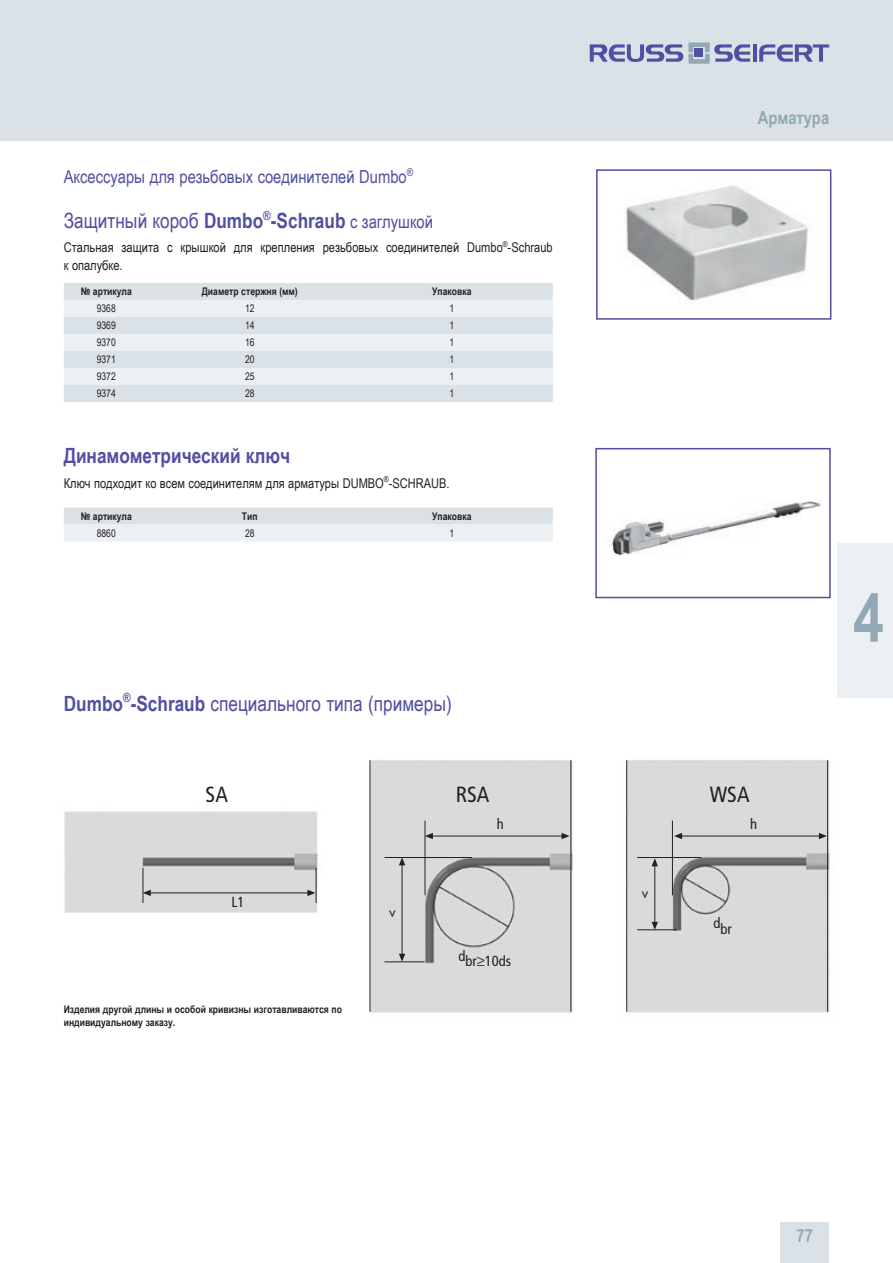
<style>
.page{position:relative;width:893px;height:1263px;background:#fff}
.page>*{position:absolute;margin:0;border:0;box-sizing:border-box;transform-origin:0 0}
.t1{font:700 67.5px "Arial Narrow";color:#92a8b4}
.t2{font:condensed 21.9px "Frutiger";color:#231f20}
.t3{font:21px "Arial Narrow";color:#504fa1}
.t4{font:700 21px "Arial Narrow";color:#504fa1}
.t5{font:18px "Arial Narrow";color:#504fa1}
.t6{font:700 18px "Arial Narrow";color:#92a8b4}
.t7{font:condensed 14.55px "Frutiger";color:#231f20}
.t8{font:14.55px "Futura BT";color:#231f20}
.t9{font:13.5px/18px "Arial Narrow";color:#231f20}
.t10{font:700 10.5px/13.5px "Arial Narrow";color:#231f20}
.t11{font:10.5px "Arial Narrow";color:#231f20}
.s1{font-weight:700}
.s2{font-size:18px}
</style>
<div class="page">
<div style="left:838px;top:543px;width:55px;height:154px;background:#ecf0f3"></div>
<div style="left:0;top:0;width:893px;height:140px;background:#dae2e7"></div>
<div style="left:780px;top:1222px;width:49px;height:41px;background:#dae2e7"></div>
<svg style="left:753px;top:44px;width:3px;height:18px"></svg>
<svg style="left:759px;top:44px;width:70px;height:18px"></svg>
<svg style="left:590px;top:43px;width:160px;height:21px"></svg>
<div style="left:695px;top:49px;width:8px;height:8px;background:#504fa1"></div>
<img style="left:64px;top:760px;width:766px;height:253px">
<hr style="left:142px;top:868px;width:1px;height:35px;background:#231f20">
<hr style="left:316px;top:868px;width:1px;height:35px;background:#231f20">
<hr style="left:150px;top:892px;width:158px;height:1px;background:#231f20">
<svg style="left:143px;top:890px;width:8px;height:6px"></svg>
<svg style="left:307px;top:890px;width:8px;height:6px"></svg>
<hr style="left:425px;top:821px;width:1px;height:74px;background:#231f20">
<hr style="left:570px;top:760px;width:1px;height:252px;background:#231f20">
<hr style="left:432px;top:835px;width:130px;height:1px;background:#231f20">
<svg style="left:425px;top:833px;width:8px;height:6px"></svg>
<svg style="left:562px;top:833px;width:8px;height:6px"></svg>
<hr style="left:385px;top:857px;width:87px;height:1px;background:#231f20">
<hr style="left:385px;top:961px;width:40px;height:1px;background:#231f20">
<hr style="left:402px;top:865px;width:1px;height:89px;background:#231f20">
<svg style="left:399px;top:858px;width:6px;height:7px"></svg>
<svg style="left:399px;top:954px;width:6px;height:8px"></svg>
<hr style="left:672px;top:821px;width:1px;height:74px;background:#231f20">
<hr style="left:681px;top:835px;width:138px;height:1px;background:#231f20">
<svg style="left:674px;top:833px;width:8px;height:6px"></svg>
<svg style="left:819px;top:833px;width:8px;height:6px"></svg>
<hr style="left:369px;top:760px;width:1px;height:252px;background:#231f20">
<hr style="left:827px;top:760px;width:1px;height:252px;background:#231f20">
<hr style="left:626px;top:760px;width:1px;height:252px;background:#231f20">
<hr style="left:637px;top:857px;width:65px;height:1px;background:#231f20">
<hr style="left:637px;top:929px;width:40px;height:1px;background:#231f20">
<hr style="left:654px;top:866px;width:1px;height:56px;background:#231f20">
<svg style="left:652px;top:858px;width:6px;height:8px"></svg>
<svg style="left:652px;top:922px;width:6px;height:8px"></svg>
<div style="left:64px;top:1005px;width:285px;height:44px;background:#fff"></div>
<div style="left:64px;top:283px;width:489px;height:119px;background:#dae2e7"></div>
<svg style="left:64px;top:300px;width:489px;height:85px;background:#e4eaee"></svg>
<img style="left:626px;top:185px;width:183px;height:116px">
<div style="left:596px;top:169px;width:235px;height:151px;border:2px solid #504fa1"></div>
<svg style="left:64px;top:507px;width:489px;height:34px;background:#e3e9ed"></svg>
<img style="left:611px;top:501px;width:210px;height:55px">
<div style="left:595px;top:448px;width:236px;height:150px;border:2px solid #504fa1"></div>
<h3 class="t5" style="left:64px;top:164px;width:351px">Аксессуары для резьбовых соединителей Dumbo<sup>®</sup></h3>
<h3 class="t3" style="left:64px;top:205px;width:371px">Защитный короб <span class="s1">Dumbo</span><sup>®</sup><span class="s1">-Schraub</span> <span class="s2">с заглушкой</span></h3>
<p class="t9" style="left:64px;top:238px;width:490px">Стальная защита с крышкой для крепления резьбовых соединителей Dumbo<sup>®</sup>-Schraub к опалубке.</p>
<p class="t10" style="left:81px;top:284px;width:53px">№ артикула</p>
<p class="t10" style="left:202px;top:284px;width:97px">Диаметр стержня (мм)</p>
<p class="t10" style="left:432px;top:284px;width:41px">Упаковка</p>
<p class="t11" style="left:97px;top:301px;width:21px">9368</p>
<p class="t11" style="left:245px;top:301px;width:11px">12</p>
<p class="t11" style="left:449px;top:301px;width:6px">1</p>
<p class="t11" style="left:97px;top:318px;width:21px">9369</p>
<p class="t11" style="left:245px;top:318px;width:11px">14</p>
<p class="t11" style="left:449px;top:318px;width:6px">1</p>
<p class="t11" style="left:97px;top:335px;width:21px">9370</p>
<p class="t11" style="left:245px;top:335px;width:11px">16</p>
<p class="t11" style="left:449px;top:335px;width:6px">1</p>
<p class="t11" style="left:97px;top:352px;width:21px">9371</p>
<p class="t11" style="left:245px;top:352px;width:11px">20</p>
<p class="t11" style="left:449px;top:352px;width:6px">1</p>
<p class="t11" style="left:97px;top:369px;width:21px">9372</p>
<p class="t11" style="left:245px;top:369px;width:11px">25</p>
<p class="t11" style="left:449px;top:369px;width:6px">1</p>
<p class="t11" style="left:97px;top:386px;width:21px">9374</p>
<p class="t11" style="left:245px;top:386px;width:11px">28</p>
<p class="t11" style="left:449px;top:386px;width:6px">1</p>
<h3 class="t4" style="left:64px;top:440px;width:228px">Динамометрический ключ</h3>
<p class="t9" style="left:64px;top:473px;width:387px">Ключ подходит ко всем соединителям для арматуры DUMBO<sup>®</sup>-SCHRAUB.</p>
<p class="t10" style="left:81px;top:509px;width:53px">№ артикула</p>
<p class="t10" style="left:242px;top:509px;width:17px">Тип</p>
<p class="t10" style="left:432px;top:509px;width:41px">Упаковка</p>
<p class="t11" style="left:97px;top:525px;width:21px">8860</p>
<p class="t11" style="left:245px;top:525px;width:11px">28</p>
<p class="t11" style="left:449px;top:525px;width:6px">1</p>
<h3 class="t3" style="left:64px;top:688px;width:390px"><span class="s1">Dumbo</span><sup>®</sup><span class="s1">-Schraub</span> специального типа (примеры)</h3>
<h2 class="t2" style="left:206px;top:782px;width:24px">SA</h2>
<p class="t7" style="left:231px;top:893px;width:14px">L1</p>
<p class="t10" style="left:64px;top:1002px;width:280px">Изделия другой длины и особой кривизны изготавливаются по индивидуальному заказу.</p>
<p class="t8" style="left:389px;top:902px;width:8px">v</p>
<h2 class="t2" style="left:456px;top:782px;width:35px">RSA</h2>
<p class="t7" style="left:497px;top:816px;width:9px">h</p>
<p class="t7" style="left:458px;top:953px;width:54px">dbr≥10ds</p>
<h3 class="t6" style="left:758px;top:104px;width:73px">Арматура</h3>
<p class="t8" style="left:642px;top:884px;width:8px">v</p>
<h2 class="t2" style="left:710px;top:782px;width:41px">WSA</h2>
<p class="t7" style="left:750px;top:816px;width:9px">h</p>
<p class="t7" style="left:713px;top:920px;width:20px">dbr</p>
<h1 class="t1" style="left:853px;top:567px;width:32px">4</h1>
<h3 class="t6" style="left:796px;top:1222px;width:18px">77</h3>
</div>
